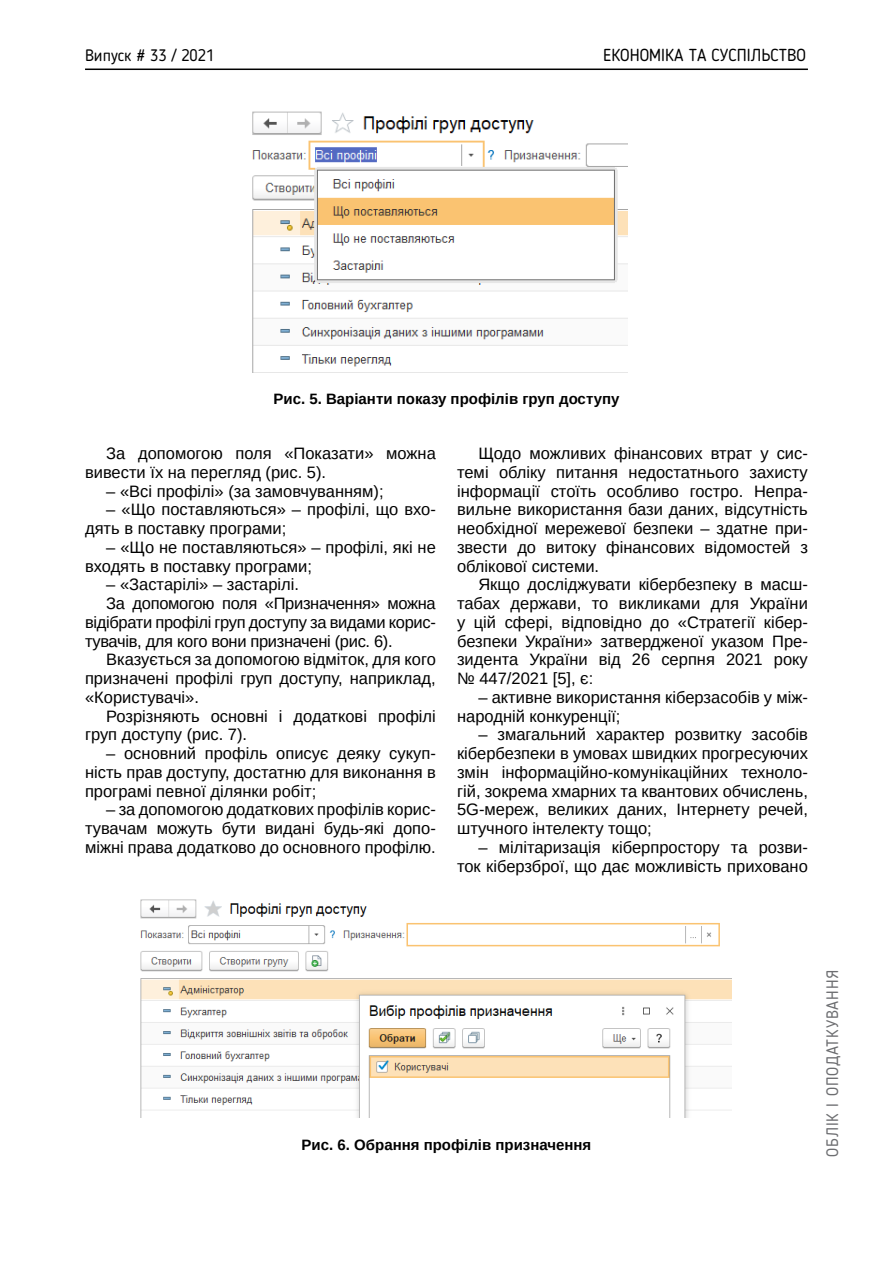
<style>
.page{position:relative;width:893px;height:1263px;background:#fff}
.page>*{position:absolute;margin:0;border:0;box-sizing:border-box;transform-origin:0 0}
.t1{font:17.25px "Blogger Sans";color:#000}
.t2{font:16.5px/18.8px "Arimo";color:#000;text-align:justify}
.t3{font:16.5px "Arimo";letter-spacing:-.02em;color:#000}
.t4{font:16.5px "Blogger Sans";letter-spacing:.05em;color:#6d6e71}
.t5{font:16.5px "Blogger Sans";color:#000}
.t6{font:700 15px "Arimo";color:#000}
</style>
<div class="page">
<hr style="left:85px;top:69px;width:723px;height:1px;background:#000">
<img style="left:252px;top:111px;width:375px;height:261px">
<img style="left:140px;top:899px;width:591px;height:218px">
<p class="t5" style="left:85px;top:45px;width:131px">Випуск # 33 / 2021</p>
<p class="t1" style="left:603px;top:45px;width:204px">ЕКОНОМІКА ТА СУСПІЛЬСТВО</p>
<p class="t6" style="left:274px;top:388px;width:347px">Рис. 5. Варіанти показу профілів груп доступу</p>
<p class="t2" style="left:85px;top:444px;width:352px;text-indent:21px">За допомогою поля «Показати» можна вивести їх на перегляд (рис. 5).</p>
<p class="t2" style="left:106px;top:482px;width:279px">– «Всі профілі» (за замовчуванням);</p>
<p class="t2" style="left:85px;top:500px;width:352px;text-indent:21px">– «Що поставляються» – профілі, що вхо&shy;дять в поставку програми;</p>
<p class="t2" style="left:85px;top:538px;width:352px;text-indent:21px">– «Що не поставляються» – профілі, які не входять в поставку програми;</p>
<p class="t2" style="left:106px;top:575px;width:194px">– «Застарілі» – застарілі.</p>
<p class="t3" style="left:106px;top:593px;width:331px">За допомогою поля «Призначення» можна</p>
<p class="t3" style="left:85px;top:612px;width:352px">відібрати профілі груп доступу за видами корис-</p>
<p class="t3" style="left:85px;top:630px;width:309px">тувачів, для кого вони призначені (рис. 6).</p>
<p class="t2" style="left:106px;top:650px;width:331px">Вказується за допомогою відміток, для кого</p>
<p class="t2" style="left:85px;top:669px;width:352px">призначені профілі груп доступу, наприклад,</p>
<p class="t2" style="left:85px;top:688px;width:116px">«Користувачі».</p>
<p class="t2" style="left:106px;top:707px;width:331px">Розрізняють основні і додаткові профілі</p>
<p class="t2" style="left:85px;top:725px;width:164px">груп доступу (рис. 7).</p>
<p class="t2" style="left:85px;top:744px;width:352px;text-indent:21px">– основний профіль описує деяку сукуп&shy;ність прав доступу, достатню для виконання в програмі певної ділянки робіт;</p>
<p class="t2" style="left:85px;top:800px;width:352px;text-indent:21px">– за допомогою додаткових профілів корис&shy;тувачам можуть бути видані будь-які допо&shy;міжні права додатково до основного профілю.</p>
<p class="t2" style="left:457px;top:444px;width:352px;text-indent:21px">Щодо можливих фінансових втрат у сис&shy;темі обліку питання недостатнього захисту інформації стоїть особливо гостро. Непра&shy;вильне використання бази даних, відсутність необхідної мережевої безпеки – здатне при&shy;звести до витоку фінансових відомостей з облікової системи.</p>
<p class="t2" style="left:457px;top:575px;width:352px;text-indent:21px">Якщо досліджувати кібербезпеку в масш&shy;табах держави, то викликами для України у цій сфері, відповідно до «Стратегії кібер&shy;безпеки України» затвердженої указом Пре&shy;зидента України від 26 серпня 2021 року № 447/2021 [5], є:</p>
<p class="t2" style="left:457px;top:688px;width:352px;text-indent:21px">– активне використання кіберзасобів у між&shy;народній конкуренції;</p>
<p class="t2" style="left:457px;top:725px;width:352px;text-indent:21px">– змагальний характер розвитку засобів кібербезпеки в умовах швидких прогресуючих змін інформаційно-комунікаційних техноло&shy;гій, зокрема хмарних та квантових обчислень, 5G-мереж, великих даних, Інтернету речей, штучного інтелекту тощо;</p>
<p class="t2" style="left:457px;top:838px;width:352px;text-align:right">– мілітаризація кіберпростору та розви&shy;ток кіберзброї, що дає можливість приховано</p>
<p class="t6" style="left:302px;top:1135px;width:291px">Рис. 6. Обрання профілів призначення</p>
<p class="t4" style="left:822px;top:1157px;width:188px;rotate:-90deg">ОБЛІК І ОПОДАТКУВАННЯ</p>
</div>
